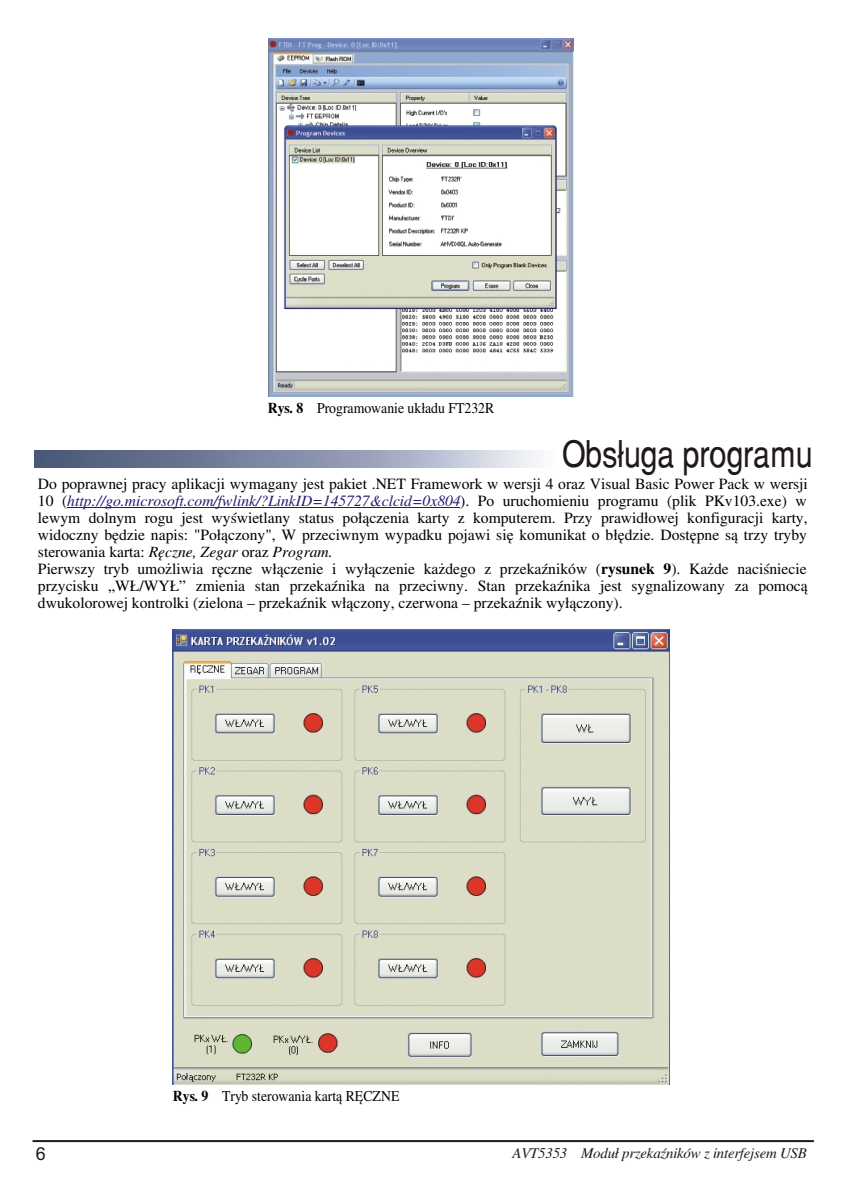
<style>
.page{position:relative;width:842px;height:1192px;background:#fff}
.page>*{position:absolute;margin:0;border:0;box-sizing:border-box;transform-origin:0 0}
.t1{font:36.8px "Switzerland Narrow";color:#1f1a17}
.t2{font:18px "Arial CE";color:#1f1a17}
.t3{font:15.6px/17px "Toronto";color:#000}
.t4{font:15px "Toronto";color:#000;scale:.92 1}
.t5{font:italic 15px "Toronto";letter-spacing:-.015em;color:#1f1a17}
.s1{font-weight:700}
.s2{font-style:italic;color:#291770}
.s3{font-style:italic}
</style>
<div class="page">
<img style="left:268px;top:38px;width:306px;height:359px">
<hr style="left:33px;top:1140px;width:781px;height:2px;background:#1f1a17">
<img style="left:34px;top:451px;width:501px;height:17px">
<hr style="left:67px;top:507px;width:393px;height:1px;background:#291770">
<img style="left:172px;top:629px;width:498px;height:455px">
<p class="t4" style="left:268px;top:401px;width:248px"><span class="s1">Rys. 8</span> Programowanie uk³adu FT232R</p>
<h1 class="t1" style="left:562px;top:439px;width:252px">Obs³uga programu</h1>
<p class="t3" style="left:38px;top:476px;width:771px">Do poprawnej pracy aplikacji wymagany jest pakiet .NET Framework w wersji 4 oraz Visual Basic Power Pack w wersji 10 (<span class="s2">http://go.microsoft.com/fwlink/?LinkID=145727&amp;clcid=0x804</span>). Po uruchomieniu programu (plik PKv103.exe) w lewym dolnym rogu jest wyœwietlany status po³¹czenia karty z komputerem. Przy prawid³owej konfiguracji karty, widoczny bêdzie napis: "Po³¹czony", W przeciwnym wypadku pojawi siê komunikat o b³êdzie. Dostêpne s¹ trzy tryby sterowania karta: <span class="s3">Rêczne, Zegar</span> oraz <span class="s3">Program</span>.<br>Pierwszy tryb umo¿liwia rêczne w³¹czenie i wy³¹czenie ka¿dego z przekaŸników (<span class="s1">rysunek 9</span>). Ka¿de naciœniecie przycisku „W£/WY£” zmienia stan przekaŸnika na przeciwny. Stan przekaŸnika jest sygnalizowany za pomoc¹ dwukolorowej kontrolki (zielona – przekaŸnik w³¹czony, czerwona – przekaŸnik wy³¹czony).</p>
<p class="t4" style="left:173px;top:1090px;width:248px"><span class="s1">Rys. 9</span> Tryb sterowania kart¹ RÊCZNE</p>
<p class="t2" style="left:36px;top:1147px;width:12px">6</p>
<p class="t5" style="left:512px;top:1146px;width:296px">AVT5353 Modu³ przekaŸników z interfejsem USB</p>
</div>
